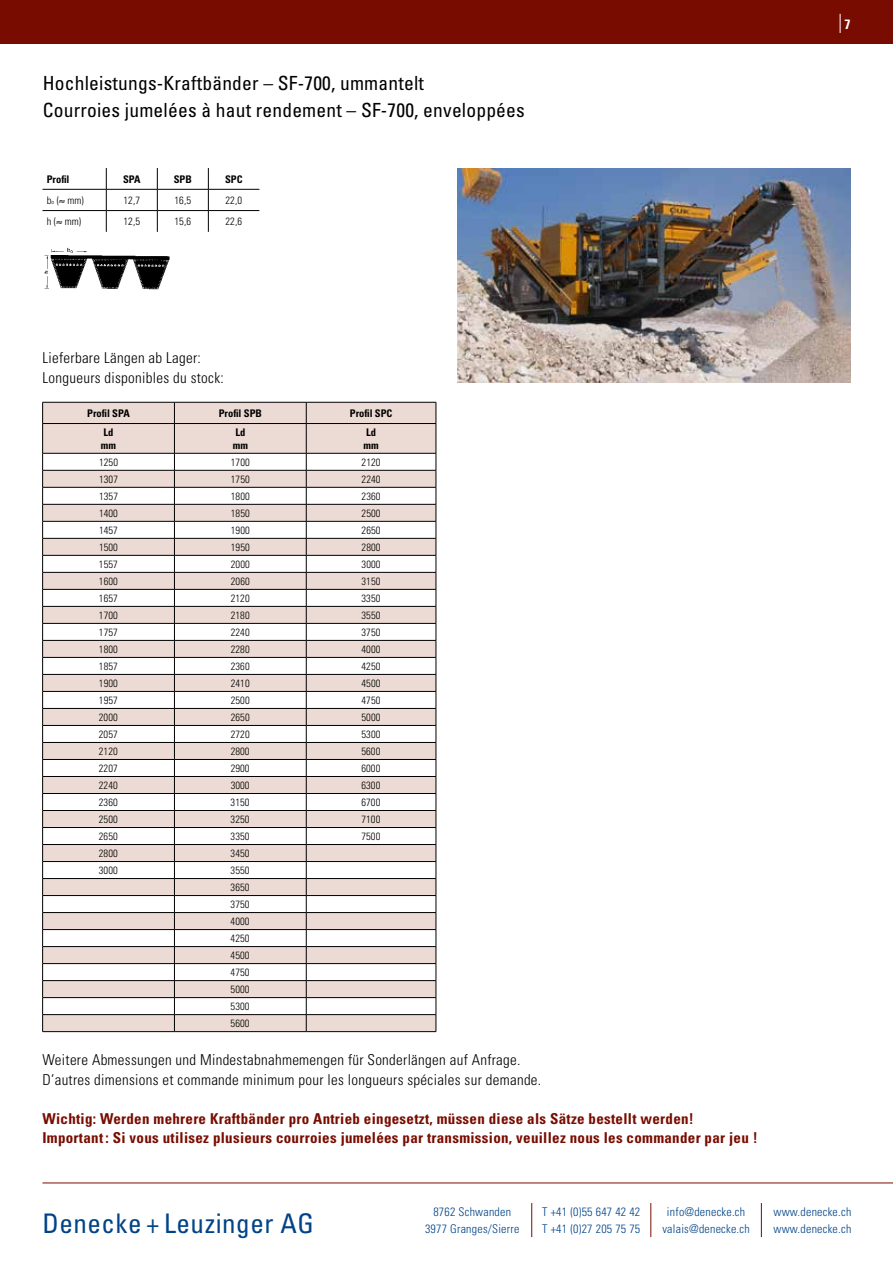
<style>
.page{position:relative;width:893px;height:1263px;background:#fff}
.page>*{position:absolute;margin:0;border:0;box-sizing:border-box;transform-origin:0 0}
.t1{font:condensed 27px "Univers";letter-spacing:.02em;color:#004387}
.t2{font:condensed 19.5px/27px "Univers";letter-spacing:.01em;color:#000}
.t3{font:300 condensed 15px/19.5px "Univers";letter-spacing:.02em;color:#000}
.t4{font:700 condensed 15px/19.5px "Univers";letter-spacing:.02em;color:#780c00}
.t5{font:700 condensed 13.5px "Univers";color:#fff}
.t6{font:300 condensed 12px "Univers";letter-spacing:.02em;color:#004387}
.t7{font:300 condensed 10.5px/17px "Univers";letter-spacing:.01em;color:#000;text-align:justify}
.t8{font:700 condensed 10.5px/13.5px "Univers";color:#000}
.s1{font-size:6px}
</style>
<div class="page">
<div style="left:0;top:0;width:893px;height:43px;background:#780c00"></div>
<hr style="left:42px;top:1182px;width:851px;height:1px;background:#780c00">
<svg style="left:840px;top:14px;width:1px;height:19px"></svg>
<svg style="left:531px;top:1203px;width:1px;height:34px"></svg>
<svg style="left:650px;top:1203px;width:1px;height:34px"></svg>
<svg style="left:761px;top:1203px;width:1px;height:34px"></svg>
<hr style="left:106px;top:189px;width:51px;height:1px;background:#000">
<hr style="left:157px;top:189px;width:51px;height:1px;background:#000">
<hr style="left:208px;top:189px;width:51px;height:1px;background:#000">
<hr style="left:106px;top:210px;width:51px;height:1px;background:#000">
<hr style="left:157px;top:210px;width:51px;height:1px;background:#000">
<hr style="left:208px;top:210px;width:51px;height:1px;background:#000">
<svg style="left:208px;top:168px;width:1px;height:64px"></svg>
<hr style="left:43px;top:189px;width:63px;height:1px;background:#000">
<hr style="left:43px;top:210px;width:63px;height:1px;background:#000">
<svg style="left:157px;top:168px;width:1px;height:64px"></svg>
<svg style="left:106px;top:168px;width:1px;height:64px"></svg>
<svg style="left:42px;top:402px;width:395px;height:629px"></svg>
<hr style="left:42px;top:1031px;width:132px;height:1px;background:#000">
<hr style="left:174px;top:1031px;width:132px;height:1px;background:#000">
<hr style="left:306px;top:1031px;width:130px;height:1px;background:#000">
<img style="left:44px;top:247px;width:126px;height:43px">
<img style="left:457px;top:169px;width:394px;height:214px">
<h2 class="t2" style="left:43px;top:69px;width:484px">Hochleistungs-Kraftbänder – SF-700, ummantelt<br>Courroies jumelées à haut rendement – SF-700, enveloppées</h2>
<p class="t8" style="left:47px;top:172px;width:24px">Profil</p>
<p class="t8" style="left:123px;top:172px;width:19px">SPA</p>
<p class="t8" style="left:174px;top:172px;width:20px">SPB</p>
<p class="t8" style="left:225px;top:172px;width:19px">SPC</p>
<p class="t7" style="left:47px;top:192px;width:39px">b<span class="s1">o</span> (≈ mm)</p>
<p class="t7" style="left:123px;top:192px;width:18px">12,7</p>
<p class="t7" style="left:175px;top:192px;width:18px">16,5</p>
<p class="t7" style="left:226px;top:192px;width:18px">22,0</p>
<p class="t7" style="left:47px;top:213px;width:36px">h (≈ mm)</p>
<p class="t7" style="left:123px;top:213px;width:18px">12,5</p>
<p class="t7" style="left:175px;top:213px;width:18px">15,6</p>
<p class="t7" style="left:226px;top:213px;width:18px">22,6</p>
<h3 class="t3" style="left:42px;top:348px;width:183px">Lieferbare Längen ab Lager:<br>Longueurs disponibles du stock:</h3>
<p class="t8" style="left:87px;top:406px;width:44px">Profil SPA</p>
<p class="t8" style="left:219px;top:406px;width:45px">Profil SPB</p>
<p class="t8" style="left:350px;top:406px;width:44px">Profil SPC</p>
<p class="t8" style="left:101px;top:425px;width:17px">Ld mm</p>
<p class="t8" style="left:233px;top:425px;width:17px">Ld mm</p>
<p class="t8" style="left:364px;top:425px;width:17px">Ld mm</p>
<p class="t7" style="left:99px;top:454px;width:20px">1250</p>
<p class="t7" style="left:231px;top:454px;width:20px">1700</p>
<p class="t7" style="left:362px;top:454px;width:20px">2120</p>
<p class="t7" style="left:99px;top:471px;width:20px">1307</p>
<p class="t7" style="left:231px;top:471px;width:20px">1750</p>
<p class="t7" style="left:362px;top:471px;width:20px">2240</p>
<p class="t7" style="left:99px;top:488px;width:20px">1357</p>
<p class="t7" style="left:231px;top:488px;width:20px">1800</p>
<p class="t7" style="left:362px;top:488px;width:20px">2360</p>
<p class="t7" style="left:99px;top:505px;width:20px">1400</p>
<p class="t7" style="left:231px;top:505px;width:20px">1850</p>
<p class="t7" style="left:362px;top:505px;width:20px">2500</p>
<p class="t7" style="left:99px;top:522px;width:20px">1457</p>
<p class="t7" style="left:231px;top:522px;width:20px">1900</p>
<p class="t7" style="left:362px;top:522px;width:20px">2650</p>
<p class="t7" style="left:99px;top:539px;width:20px">1500</p>
<p class="t7" style="left:231px;top:539px;width:20px">1950</p>
<p class="t7" style="left:362px;top:539px;width:20px">2800</p>
<p class="t7" style="left:99px;top:556px;width:20px">1557</p>
<p class="t7" style="left:231px;top:556px;width:20px">2000</p>
<p class="t7" style="left:362px;top:556px;width:20px">3000</p>
<p class="t7" style="left:99px;top:573px;width:20px">1600</p>
<p class="t7" style="left:231px;top:573px;width:20px">2060</p>
<p class="t7" style="left:362px;top:573px;width:20px">3150</p>
<p class="t7" style="left:99px;top:590px;width:20px">1657</p>
<p class="t7" style="left:231px;top:590px;width:20px">2120</p>
<p class="t7" style="left:362px;top:590px;width:20px">3350</p>
<p class="t7" style="left:99px;top:607px;width:20px">1700</p>
<p class="t7" style="left:231px;top:607px;width:20px">2180</p>
<p class="t7" style="left:362px;top:607px;width:20px">3550</p>
<p class="t7" style="left:99px;top:624px;width:20px">1757</p>
<p class="t7" style="left:231px;top:624px;width:20px">2240</p>
<p class="t7" style="left:361px;top:624px;width:20px">3750</p>
<p class="t7" style="left:99px;top:641px;width:20px">1800</p>
<p class="t7" style="left:231px;top:641px;width:20px">2280</p>
<p class="t7" style="left:361px;top:641px;width:20px">4000</p>
<p class="t7" style="left:99px;top:658px;width:20px">1857</p>
<p class="t7" style="left:231px;top:658px;width:20px">2360</p>
<p class="t7" style="left:361px;top:658px;width:20px">4250</p>
<p class="t7" style="left:99px;top:675px;width:20px">1900</p>
<p class="t7" style="left:231px;top:675px;width:20px">2410</p>
<p class="t7" style="left:361px;top:675px;width:20px">4500</p>
<p class="t7" style="left:99px;top:692px;width:20px">1957</p>
<p class="t7" style="left:231px;top:692px;width:20px">2500</p>
<p class="t7" style="left:361px;top:692px;width:20px">4750</p>
<p class="t7" style="left:99px;top:709px;width:20px">2000</p>
<p class="t7" style="left:231px;top:709px;width:20px">2650</p>
<p class="t7" style="left:361px;top:709px;width:20px">5000</p>
<p class="t7" style="left:99px;top:726px;width:20px">2057</p>
<p class="t7" style="left:231px;top:726px;width:20px">2720</p>
<p class="t7" style="left:361px;top:726px;width:20px">5300</p>
<p class="t7" style="left:99px;top:743px;width:20px">2120</p>
<p class="t7" style="left:231px;top:743px;width:20px">2800</p>
<p class="t7" style="left:361px;top:743px;width:20px">5600</p>
<p class="t7" style="left:99px;top:760px;width:20px">2207</p>
<p class="t7" style="left:231px;top:760px;width:20px">2900</p>
<p class="t7" style="left:361px;top:760px;width:20px">6000</p>
<p class="t7" style="left:99px;top:777px;width:20px">2240</p>
<p class="t7" style="left:231px;top:777px;width:20px">3000</p>
<p class="t7" style="left:361px;top:777px;width:20px">6300</p>
<p class="t7" style="left:99px;top:794px;width:20px">2360</p>
<p class="t7" style="left:231px;top:794px;width:20px">3150</p>
<p class="t7" style="left:361px;top:794px;width:20px">6700</p>
<p class="t7" style="left:99px;top:811px;width:20px">2500</p>
<p class="t7" style="left:231px;top:811px;width:20px">3250</p>
<p class="t7" style="left:361px;top:811px;width:20px">7100</p>
<p class="t7" style="left:99px;top:828px;width:20px">2650</p>
<p class="t7" style="left:231px;top:828px;width:20px">3350</p>
<p class="t7" style="left:361px;top:828px;width:20px">7500</p>
<p class="t7" style="left:99px;top:845px;width:20px">2800</p>
<p class="t7" style="left:231px;top:845px;width:20px">3450</p>
<p class="t7" style="left:99px;top:862px;width:20px">3000</p>
<p class="t7" style="left:231px;top:862px;width:20px">3550<br>3650<br>3750<br>4000<br>4250<br>4500<br>4750<br>5000<br>5300<br>5600</p>
<h3 class="t3" style="left:42px;top:1050px;width:500px">Weitere Abmessungen und Mindestabnahmemengen für Sonderlängen auf Anfrage.<br>D’autres dimensions et commande minimum pour les longueurs spéciales sur demande.</h3>
<h3 class="t4" style="left:42px;top:1108px;width:717px">Wichtig: Werden mehrere Kraftbänder pro Antrieb eingesetzt, müssen diese als Sätze bestellt werden!<br>Important : Si vous utilisez plusieurs courroies jumelées par transmission, veuillez nous les commander par jeu !</h3>
<p class="t5" style="left:844px;top:16px;width:7px">7</p>
<h1 class="t1" style="left:42px;top:1206px;width:273px">Denecke + Leuzinger AG</h1>
<p class="t6" style="left:433px;top:1205px;width:79px">8762 Schwanden</p>
<p class="t6" style="left:542px;top:1205px;width:100px">T +41 (0)55 647 42 42</p>
<p class="t6" style="left:667px;top:1205px;width:80px">info@denecke.ch</p>
<p class="t6" style="left:773px;top:1205px;width:79px">www.denecke.ch</p>
<p class="t6" style="left:425px;top:1222px;width:96px">3977 Granges/Sierre</p>
<p class="t6" style="left:542px;top:1222px;width:100px">T +41 (0)27 205 75 75</p>
<p class="t6" style="left:662px;top:1222px;width:89px">valais@denecke.ch</p>
<p class="t6" style="left:773px;top:1222px;width:79px">www.denecke.ch</p>
</div>
